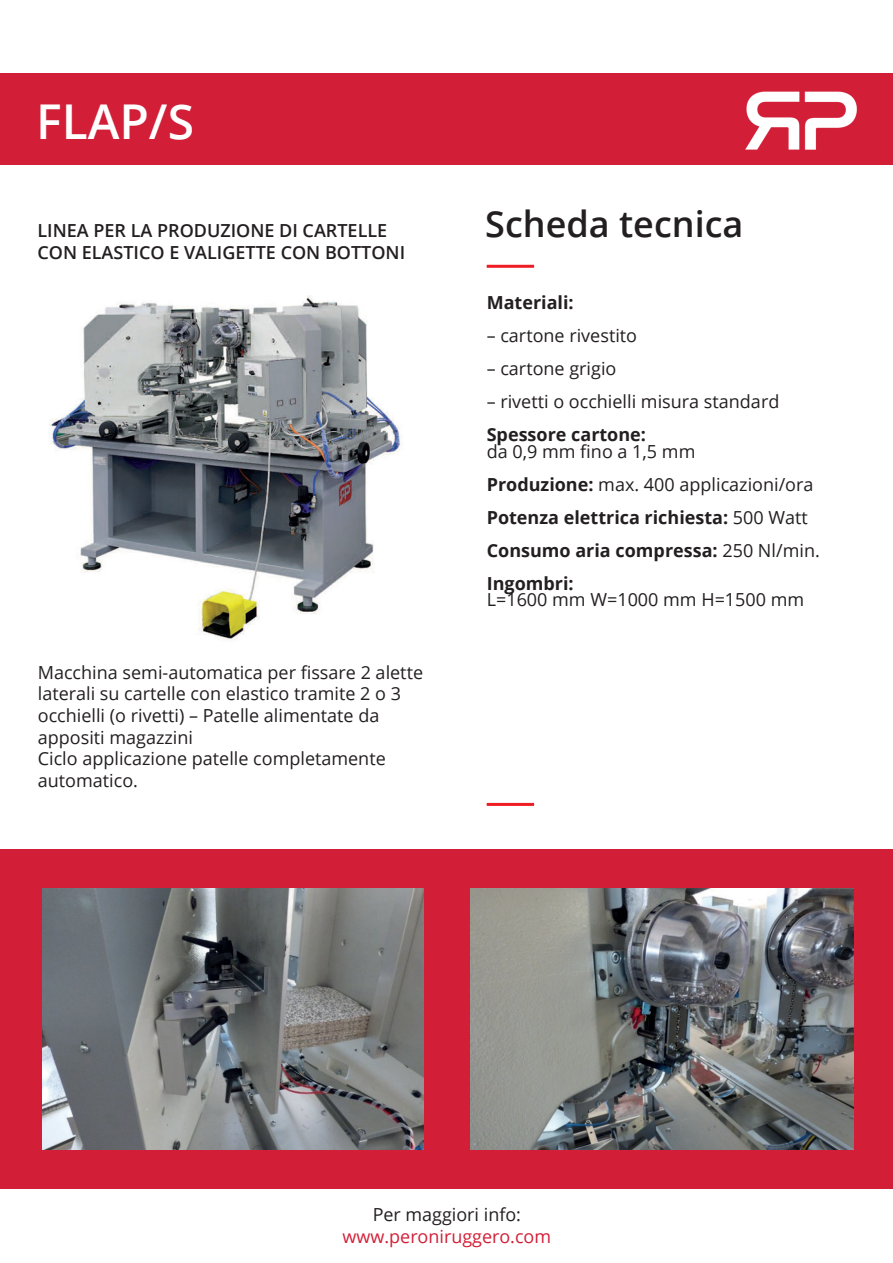
<style>
.page{position:relative;width:893px;height:1263px;background:#fff}
.page>*{position:absolute;margin:0;border:0;box-sizing:border-box;transform-origin:0 0}
.t1{font:600 48px "Open Sans";color:#fff}
.t2{font:600 36px "Open Sans";color:#231f20}
.t3{font:18px/21.6px "Open Sans";color:#231f20}
.t4{font:700 18px/33px "Open Sans";color:#231f20}
.t5{font:600 18px/21.6px "Open Sans";color:#231f20}
.t6{font:18px "Open Sans";color:#d21e37}
.s1{font-weight:400}
</style>
<div class="page">
<div style="left:0;top:74px;width:893px;height:91px;background:#d21e37"></div>
<div style="left:0;top:849px;width:893px;height:339px;background:#d21e37"></div>
<hr style="left:487px;top:265px;width:47px;height:3px;background:#ee1d23">
<hr style="left:487px;top:803px;width:47px;height:3px;background:#ee1d23">
<img style="left:49px;top:295px;width:352px;height:345px">
<img style="left:470px;top:889px;width:383px;height:260px">
<img style="left:42px;top:889px;width:382px;height:260px">
<img style="left:745px;top:91px;width:112px;height:59px">
<h1 class="t1" style="left:36px;top:88px;width:159px">FLAP/S</h1>
<p class="t5" style="left:38px;top:219px;width:369px">LINEA PER LA PRODUZIONE DI CARTELLE<br>CON ELASTICO E VALIGETTE CON BOTTONI</p>
<p class="t3" style="left:38px;top:661px;width:387px">Macchina semi-automatica per fissare 2 alette laterali su cartelle con elastico tramite 2 o 3 occhielli (o rivetti) – Patelle alimentate da appositi magazzini<br>Ciclo applicazione patelle completamente automatico.</p>
<h2 class="t2" style="left:485px;top:199px;width:260px">Scheda tecnica</h2>
<p class="t4" style="left:487px;top:286px;width:88px">Materiali:</p>
<p class="t3" style="left:487px;top:324px;width:152px">– cartone rivestito</p>
<p class="t3" style="left:487px;top:357px;width:131px">– cartone grigio</p>
<p class="t3" style="left:487px;top:390px;width:294px">– rivetti o occhielli misura standard</p>
<p class="t4" style="left:487px;top:418px;width:161px">Spessore cartone:</p>
<p class="t4" style="left:487px;top:434px;width:335px"><span class="s1">da 0,9 mm fino a 1,5 mm<br></span>Produzione: <span class="s1">max. 400 applicazioni/ora<br></span>Potenza elettrica richiesta: <span class="s1">500 Watt<br></span>Consumo aria compressa: <span class="s1">250 Nl/min.<br></span>Ingombri:</p>
<p class="t3" style="left:487px;top:588px;width:319px">L=1600 mm W=1000 mm H=1500 mm</p>
<p class="t3" style="left:373px;top:1203px;width:150px">Per maggiori info:</p>
<p class="t6" style="left:343px;top:1224px;width:210px">www.peroniruggero.com</p>
</div>
